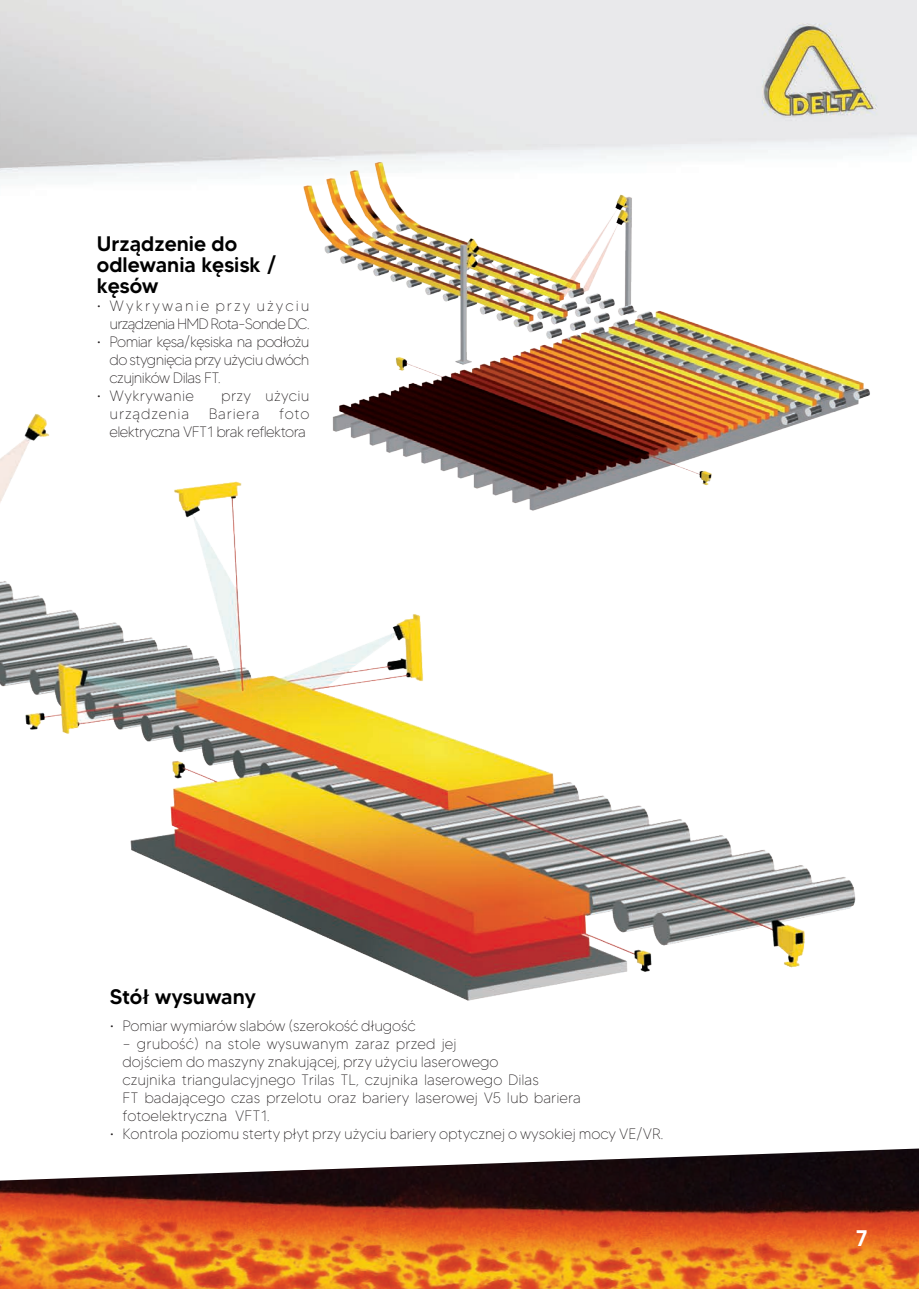
<style>
.page{position:relative;width:919px;height:1289px;background:#fff}
.page>*{position:absolute;margin:0;border:0;box-sizing:border-box;transform-origin:0 0}
.t1{font:30px "Rockwell";color:#fff}
.t2{font:500 21px/21px "MADETOMMY";color:#000}
.t3{font:100 15px/18px "MADETOMMY";color:#231f20;text-align:justify}
.t4{font:100 15px/18px "MADETOMMY";letter-spacing:-.045em;color:#231f20;text-align:right}
.t5{font:100 15px/18px "MADETOMMY";letter-spacing:-.04em;color:#231f20;text-align:right}
.t6{font:100 15px "MADETOMMY";letter-spacing:.02em;color:#231f20}
.t7{font:100 15px "MADETOMMY";letter-spacing:.05em;color:#231f20}
</style>
<div class="page">
<img style="left:0;top:0;width:916px;height:157px">
<img style="left:0;top:1211px;width:918px;height:77px">
<img style="left:293px;top:83px;width:579px;height:74px">
<img style="left:0;top:157px;width:918px;height:1054px">
<h2 class="t2" style="left:97px;top:233px;width:181px">Urządzenie do odlewania kęsisk / kęsów</h2>
<p class="t4" style="left:97px;top:297px;width:214px">• Wykrywanie przy użyciu urządzenia HMD Rota-Sonde DC.</p>
<p class="t3" style="left:110px;top:333px;width:201px;text-indent:-13px">• Pomiar kęsa/kęsiska na podłożu do stygnięcia przy użyciu dwóch czujników Dilas FT.</p>
<p class="t6" style="left:97px;top:387px;width:99px">• Wykrywanie</p>
<p class="t6" style="left:221px;top:387px;width:90px">przy użyciu</p>
<p class="t7" style="left:110px;top:405px;width:81px">urządzenia</p>
<p class="t7" style="left:209px;top:405px;width:52px">Bariera</p>
<p class="t5" style="left:110px;top:405px;width:201px">foto<br>elektryczna VFT1 brak reflektora</p>
<h2 class="t2" style="left:110px;top:986px;width:148px">Stół wysuwany</h2>
<p class="t3" style="left:110px;top:1016px;width:307px">• Pomiar wymiarów slabów (szerokość długość</p>
<p class="t3" style="left:122px;top:1034px;width:460px;text-align:left">– grubość) na stole wysuwanym zaraz przed jej<br>dojściem do maszyny znakującej, przy użyciu laserowego<br>czujnika triangulacyjnego Trilas TL, czujnika laserowego Dilas<br>FT badającego czas przelotu oraz bariery laserowej V5 lub bariera fotoelektryczna VFT1.</p>
<p class="t3" style="left:110px;top:1124px;width:555px">• Kontrola poziomu sterty płyt przy użyciu bariery optycznej o wysokiej mocy VE/VR.</p>
<h1 class="t1" style="left:846px;top:1223px;width:22px">7<sup>7</sup></h1>
</div>
